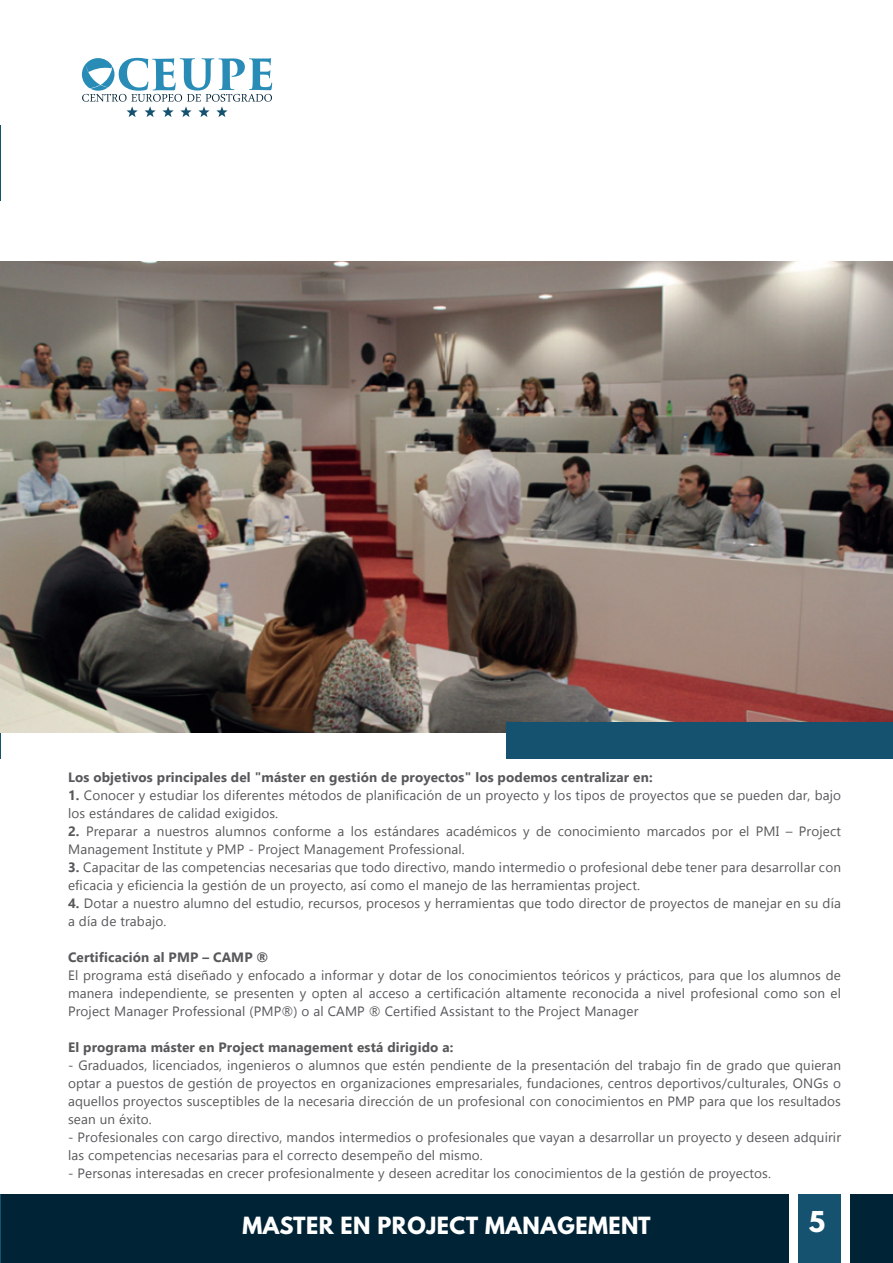
<style>
.page{position:relative;width:893px;height:1263px;background:#fff}
.page>*{position:absolute;margin:0;border:0;box-sizing:border-box;transform-origin:0 0}
.t1{font:700 25.5px "League Spartan";color:#fff}
.t2{font:700 21px "League Spartan";letter-spacing:.025em;color:#fff}
.t3{font:13.5px/18px "Gadugi";letter-spacing:.01em;color:#57585a}
.t4{font:700 13.5px "Gadugi";letter-spacing:.01em;color:#57585a}
.s1{font-weight:700}
</style>
<div class="page">
<div style="left:850px;top:1195px;width:43px;height:68px;background:#002335"></div>
<div style="left:798px;top:1195px;width:43px;height:68px;background:#14526f"></div>
<div style="left:0;top:1195px;width:788px;height:68px;background:#002335"></div>
<hr style="left:0;top:126px;width:1px;height:75px;background:#14526f">
<img style="left:0;top:261px;width:1px;height:472px">
<hr style="left:0;top:722px;width:1px;height:36px;background:#14526f">
<img style="left:1px;top:261px;width:892px;height:472px">
<div style="left:507px;top:722px;width:386px;height:36px;background:#14526f"></div>
<svg style="left:82px;top:58px;width:190px;height:59px"></svg>
<p class="t4" style="left:68px;top:769px;width:586px">Los objetivos principales del "máster en gestión de proyectos" los podemos centralizar en:</p>
<p class="t3" style="left:68px;top:786px;width:775px"><span class="s1">1.</span> Conocer y estudiar los diferentes métodos de planificación de un proyecto y los tipos de proyectos que se pueden dar, bajo los estándares de calidad exigidos.</p>
<p class="t3" style="left:68px;top:822px;width:774px"><span class="s1">2.</span> Preparar a nuestros alumnos conforme a los estándares académicos y de conocimiento marcados por el PMI – Project<br>Management Institute y PMP - Project Management Professional.</p>
<p class="t3" style="left:68px;top:858px;width:774px"><span class="s1">3.</span> Capacitar de las competencias necesarias que todo directivo, mando intermedio o profesional debe tener para desarrollar con eficacia y eficiencia la gestión de un proyecto, así como el manejo de las herramientas project.</p>
<p class="t3" style="left:68px;top:894px;width:774px"><span class="s1">4.</span> Dotar a nuestro alumno del estudio, recursos, procesos y herramientas que todo director de proyectos de manejar en su día a día de trabajo.</p>
<p class="t4" style="left:68px;top:949px;width:202px">Certificación al PMP – CAMP ®</p>
<p class="t3" style="left:68px;top:966px;width:774px;text-align:justify">El programa está diseñado y enfocado a informar y dotar de los conocimientos teóricos y prácticos, para que los alumnos de manera independiente, se presenten y opten al acceso a certificación altamente reconocida a nivel profesional como son el Project Manager Professional (PMP®) o al CAMP ® Certified Assistant to the Project Manager</p>
<p class="t4" style="left:68px;top:1039px;width:387px">El programa máster en Project management está dirigido a:</p>
<p class="t3" style="left:68px;top:1056px;width:774px;text-align:justify">- Graduados, licenciados, ingenieros o alumnos que estén pendiente de la presentación del trabajo fin de grado que quieran optar a puestos de gestión de proyectos en organizaciones empresariales, fundaciones, centros deportivos/culturales, ONGs o aquellos proyectos susceptibles de la necesaria dirección de un profesional con conocimientos en PMP para que los resultados sean un éxito.</p>
<p class="t3" style="left:68px;top:1128px;width:774px">- Profesionales con cargo directivo, mandos intermedios o profesionales que vayan a desarrollar un proyecto y deseen adquirir las competencias necesarias para el correcto desempeño del mismo.</p>
<p class="t3" style="left:68px;top:1164px;width:704px">- Personas interesadas en crecer profesionalmente y deseen acreditar los conocimientos de la gestión de proyectos.</p>
<h2 class="t2" style="left:242px;top:1209px;width:410px">MASTER EN PROJECT MANAGEMENT</h2>
<h1 class="t1" style="left:809px;top:1201px;width:18px">5</h1>
</div>
